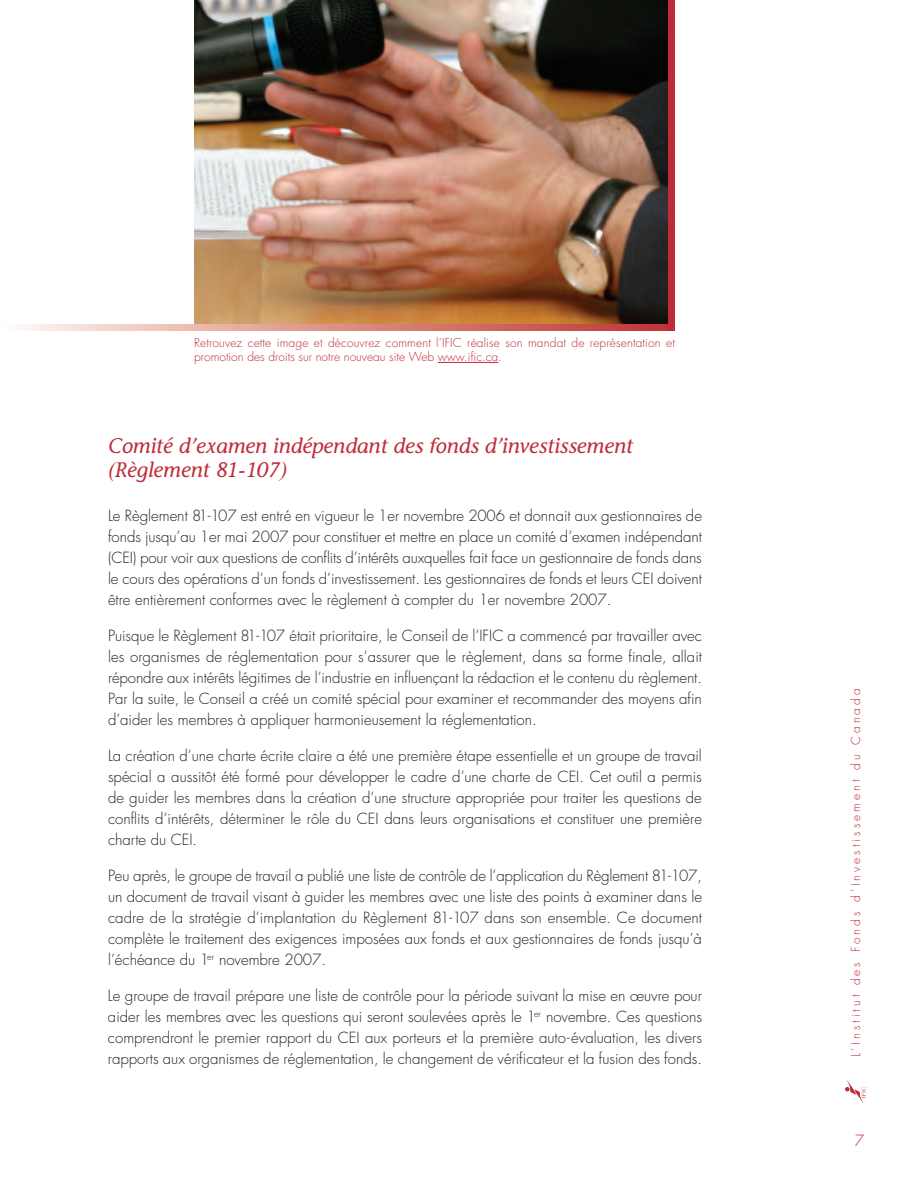
<style>
.page{position:relative;width:918px;height:1188px;background:#fff}
.page>*{position:absolute;margin:0;border:0;box-sizing:border-box;transform-origin:0 0}
.t1{font:italic 21px/24px "Stone Informal";color:#bf2b37}
.t2{font:300 15px/21px "Futura";color:#231f20;text-align:justify}
.t3{font:300 15px "Futura";color:#bf2b37}
.t4{font:300 12px/13.5px "Futura";letter-spacing:.01em;color:#bf2b37}
.t5{font:300 12px "Futura";letter-spacing:.245em;color:#bf2b37}
</style>
<div class="page">
<svg style="left:845px;top:1081px;width:21px;height:21px"></svg>
<img style="left:194px;top:0;width:474px;height:324px">
<svg style="left:20px;top:324px;width:648px;height:7px;background:#dd9188"></svg>
<div style="left:668px;top:0;width:7px;height:331px;background:#bf2b37"></div>
<hr style="left:438px;top:362px;width:60px;height:1px;background:#bf2b37">
<p class="t4" style="left:194px;top:337px;width:482px">Retrouvez cette image et découvrez comment l’IFIC réalise son mandat de représentation et promotion des droits sur notre nouveau site Web www.ific.ca.</p>
<h1 class="t1" style="left:108px;top:436px;width:527px">Comité d’examen indépendant des fonds d’investissement (Règlement 81-107)</h1>
<p class="t2" style="left:108px;top:506px;width:596px">Le Règlement 81-107 est entré en vigueur le 1er novembre 2006 et donnait aux gestionnaires de fonds jusqu’au 1er mai 2007 pour constituer et mettre en place un comité d’examen indépendant (CEI) pour voir aux questions de conflits d’intérêts auxquelles fait face un gestionnaire de fonds dans le cours des opérations d’un fonds d’investissement. Les gestionnaires de fonds et leurs CEI doivent être entièrement conformes avec le règlement à compter du 1er novembre 2007.</p>
<p class="t2" style="left:108px;top:626px;width:596px">Puisque le Règlement 81-107 était prioritaire, le Conseil de l’IFIC a commencé par travailler avec les organismes de réglementation pour s’assurer que le règlement, dans sa forme finale, allait répondre aux intérêts légitimes de l’industrie en influençant la rédaction et le contenu du règlement.<br>Par la suite, le Conseil a créé un comité spécial pour examiner et recommander des moyens afin d’aider les membres à appliquer harmonieusement la réglementation.</p>
<p class="t2" style="left:108px;top:746px;width:596px">La création d’une charte écrite claire a été une première étape essentielle et un groupe de travail spécial a aussitôt été formé pour développer le cadre d’une charte de CEI. Cet outil a permis de guider les membres dans la création d’une structure appropriée pour traiter les questions de conflits d’intérêts, déterminer le rôle du CEI dans leurs organisations et constituer une première charte du CEI.</p>
<p class="t2" style="left:108px;top:866px;width:596px">Peu après, le groupe de travail a publié une liste de contrôle de l’application du Règlement 81-107, un document de travail visant à guider les membres avec une liste des points à examiner dans le cadre de la stratégie d’implantation du Règlement 81-107 dans son ensemble. Ce document complète le traitement des exigences imposées aux fonds et aux gestionnaires de fonds jusqu’à l’échéance du 1<sup>er</sup> novembre 2007.</p>
<p class="t2" style="left:108px;top:986px;width:596px">Le groupe de travail prépare une liste de contrôle pour la période suivant la mise en œuvre pour aider les membres avec les questions qui seront soulevées après le 1<sup>er</sup> novembre. Ces questions comprendront le premier rapport du CEI aux porteurs et la première auto-évaluation, les divers rapports aux organismes de réglementation, le changement de vérificateur et la fusion des fonds.</p>
<p class="t5" style="left:850px;top:1057px;width:370px;rotate:-90deg">L’Institut des Fonds d’Investissement du Canada</p>
<p class="t3" style="left:855px;top:1134px;width:11px">7</p>
</div>
